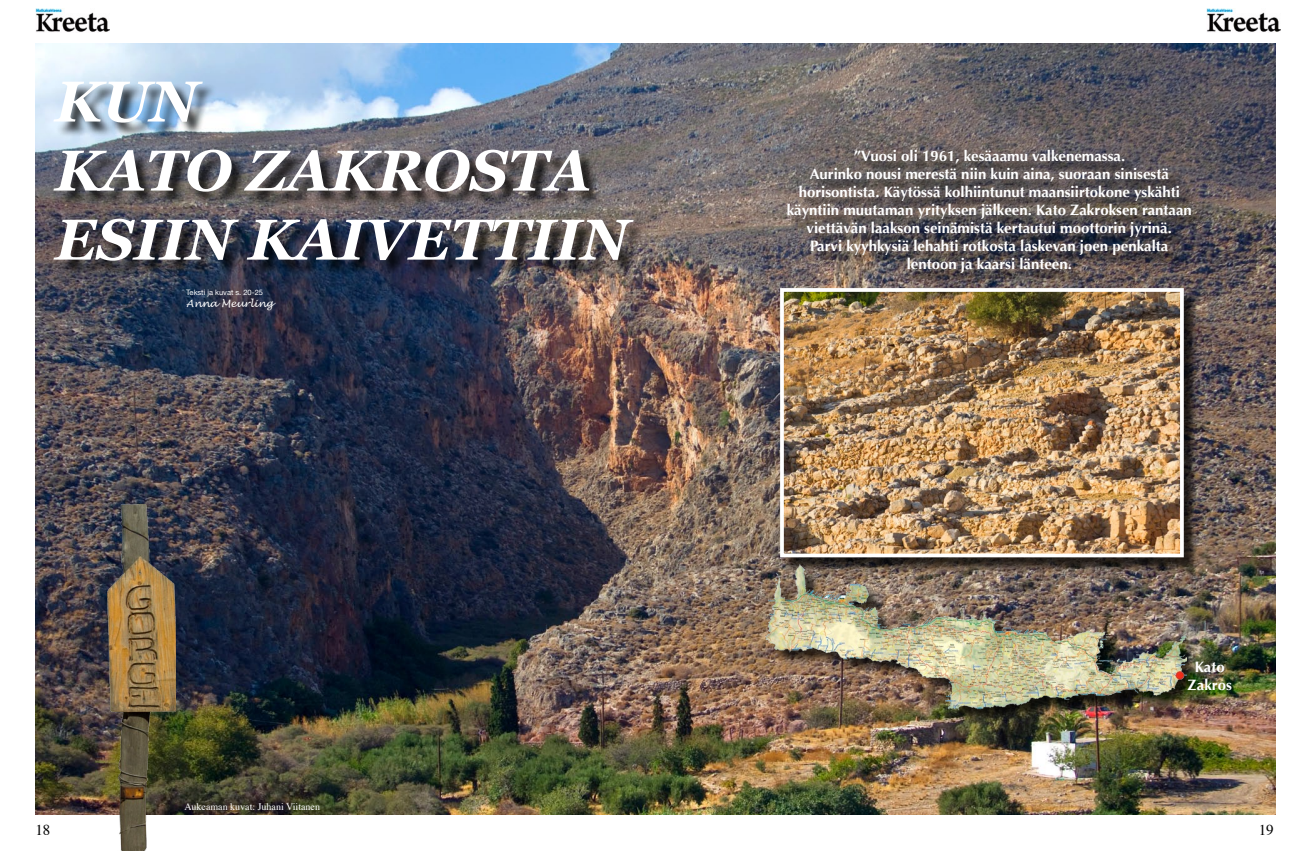
<style>
.page{position:relative;width:1312px;height:851px;background:#fff}
.page>*{position:absolute;margin:0;border:0;box-sizing:border-box;transform-origin:0 0}
.t1{font:italic 700 57.5px/69px "Georgia";color:#fff}
.t2{font:700 15px/18px "Optima";color:#fff;text-align:center}
.t3{font:15px "Times";color:#000}
.t4{font:10px "Times";color:#fff}
.t5{font:italic 10px "Lucida Handwriting";color:#fff}
.t6{font:7.5px "Helvetica Neue";color:#fff}
</style>
<div class="page">
<img style="left:35px;top:43px;width:1240px;height:771px">
<img style="left:35px;top:9px;width:75px;height:23px">
<img style="left:1206px;top:9px;width:74px;height:23px">
<div style="left:56px;top:83px;width:593px;height:194px;background:#000;opacity:.75"></div>
<div style="left:788px;top:152px;width:418px;height:136px;background:#000;opacity:.75"></div>
<div style="left:781px;top:289px;width:418px;height:284px;background:#000;opacity:.75"></div>
<img style="left:785px;top:293px;width:393px;height:259px">
<div style="left:780px;top:288px;width:403px;height:269px;border:4px solid #fff"></div>
<img style="left:107px;top:504px;width:68px;height:346px">
<div style="left:767px;top:567px;width:434px;height:156px;background:#000;opacity:.75"></div>
<img style="left:765px;top:564px;width:421px;height:152px">
<h1 class="t1" style="left:55px;top:67px;width:575px">KUN<br>KATO ZAKROSTA<br>ESIIN KAIVETTIIN</h1>
<p class="t6" style="left:186px;top:287px;width:78px">Teksti ja kuvat s. 20-25</p>
<p class="t5" style="left:186px;top:297px;width:89px">Anna Meurling</p>
<p class="t4" style="left:184px;top:796px;width:137px">Aukeaman kuvat: Juhani Viitanen</p>
<p class="t2" style="left:786px;top:147px;width:406px">”Vuosi oli 1961, kesäaamu valkenemassa.<br>Aurinko nousi merestä niin kuin aina, suoraan sinisestä horisontista. Käytössä kolhiintunut maansiirtokone yskähti käyntiin muutaman yrityksen jälkeen. Kato Zakroksen rantaan viettävän laakson seinämistä kertautui moottorin jyrinä.<br>Parvi kyyhkysiä lehahti rotkosta laskevan joen penkalta lentoon ja kaarsi länteen.</p>
<p class="t2" style="left:1187px;top:658px;width:46px">Kato<br>Zakros</p>
<p class="t3" style="left:35px;top:815px;width:16px">18</p>
<p class="t3" style="left:1258px;top:815px;width:16px">19</p>
</div>
